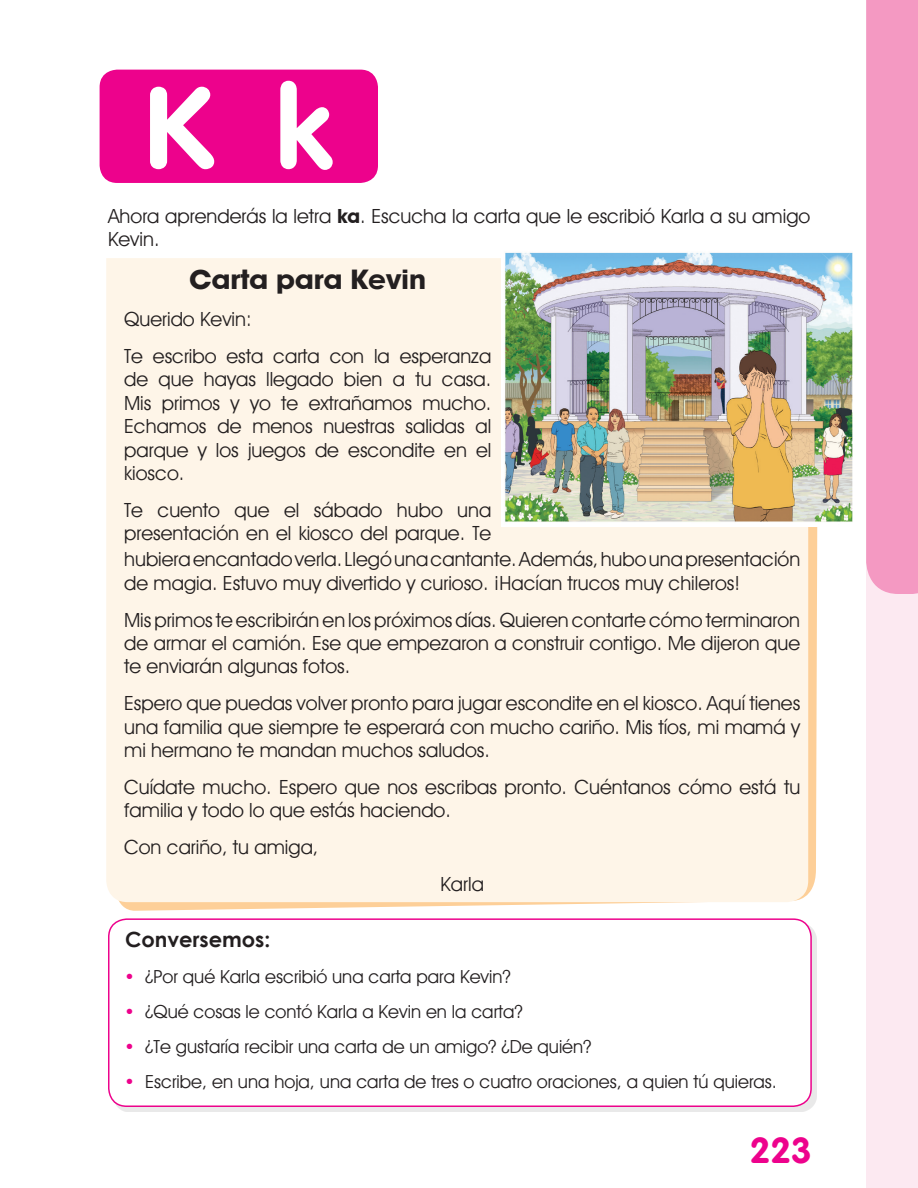
<style>
.page{position:relative;width:918px;height:1188px;background:#fff}
.page>*{position:absolute;margin:0;border:0;box-sizing:border-box;transform-origin:0 0}
.t1{font:114px "VAG Rounded Bold";color:#fff}
.t2{font:36px "VAG Rounded Bold";color:#ed028c}
.t3{font:700 27px "Avant Guard SW";color:#231f20;scale:1.07 1}
.t4{font:700 21px "Century Gothic";color:#231f20}
.TEXTO{font:19.5px/23.4px "Avant Guard SW";color:#231f20}
.t5{font:18px "Avant Guard SW";color:#231f20}
.s1{font-weight:700}
.s2{font-family:"Century Gothic"}
.s3{font-family:"Century Gothic";color:#ed028c}
</style>
<div class="page">
<div style="left:866px;top:282px;width:52px;height:906px;background:#fce9f1"></div>
<div style="left:866px;top:0;width:52px;height:594px;background:#f499c2"></div>
<div style="left:100px;top:70px;width:278px;height:113px;background:#ed028c;border-radius:18px"></div>
<svg style="left:119px;top:527px;width:699px;height:384px"></svg>
<div style="left:113px;top:923px;width:704px;height:189px;background:#e9e9e9"></div>
<div style="left:109px;top:919px;width:702px;height:187px;background:#fff;border-radius:18px"></div>
<div style="left:108px;top:918px;width:704px;height:189px;border:2px solid #ed028c;border-radius:18px"></div>
<div style="left:106px;top:258px;width:702px;height:644px;background:#fef5e8"></div>
<img style="left:501px;top:252px;width:352px;height:275px">
<p class="t1" style="left:145px;top:61px;width:189px">K k</p>
<p class="TEXTO" style="left:108px;top:204px;width:704px">Ahora aprenderás la letra <span class="s1">ka</span>. Escucha la carta que le escribió Karla a su amigo<br>Kevin.</p>
<p class="t3" style="left:189px;top:263px;width:223px">Carta para K<span class="s2">e</span>vin</p>
<p class="TEXTO" style="left:124px;top:307px;width:129px">Querido Kevin:</p>
<p class="TEXTO" style="left:124px;top:344px;width:369px;text-align:justify">Te escribo esta carta con la esperanza de que hayas llegado bien a tu casa.<br>Mis primos y yo te extrañamos mucho.<br>Echamos de menos nuestras salidas al parque y los juegos de escondite en el kiosco.</p>
<p class="TEXTO" style="left:124px;top:498px;width:369px">Te cuento que el sábado hubo una presentación en el kiosco del parque. Te</p>
<p class="TEXTO" style="left:124px;top:547px;width:678px">hubiera encantado verla. Llegó una cantante. Además, hubo una presentación de magia. Estuvo muy divertido y curioso. ¡Hacían trucos muy chileros!</p>
<p class="TEXTO" style="left:124px;top:608px;width:678px;text-align:justify">Mis primos te escribirán en los próximos días. Quieren contarte cómo terminaron de armar el camión. Ese que empezaron a construir contigo. Me dijeron que te enviarán algunas fotos.</p>
<p class="TEXTO" style="left:124px;top:691px;width:678px;text-align:justify">Espero que puedas volver pronto para jugar escondite en el kiosco. Aquí tienes una familia que siempre te esperará con mucho cariño. Mis tíos, mi mamá y mi hermano te mandan muchos saludos.</p>
<p class="TEXTO" style="left:124px;top:775px;width:678px">Cuídate mucho. Espero que nos escribas pronto. Cuéntanos cómo está tu familia y todo lo que estás haciendo.</p>
<p class="TEXTO" style="left:124px;top:835px;width:196px">Con cariño, tu amiga,</p>
<p class="TEXTO" style="left:440px;top:872px;width:45px">Karla</p>
<p class="t4" style="left:125px;top:927px;width:147px">Conversemos:</p>
<p class="t5" style="left:124px;top:965px;width:388px"><span class="s3">•</span> ¿Por qué Karla escribió una carta para Kevin?</p>
<p class="t5" style="left:124px;top:1001px;width:400px"><span class="s3">•</span> ¿Qué cosas le contó Karla a Kevin en la carta?</p>
<p class="t5" style="left:124px;top:1036px;width:469px"><span class="s3">•</span> ¿Te gustaría recibir una carta de un amigo? ¿De quién?</p>
<p class="t5" style="left:124px;top:1071px;width:654px"><span class="s3">•</span> Escribe, en una hoja, una carta de tres o cuatro oraciones, a quien tú quieras.</p>
<p class="t2" style="left:750px;top:1129px;width:63px">223</p>
</div>
